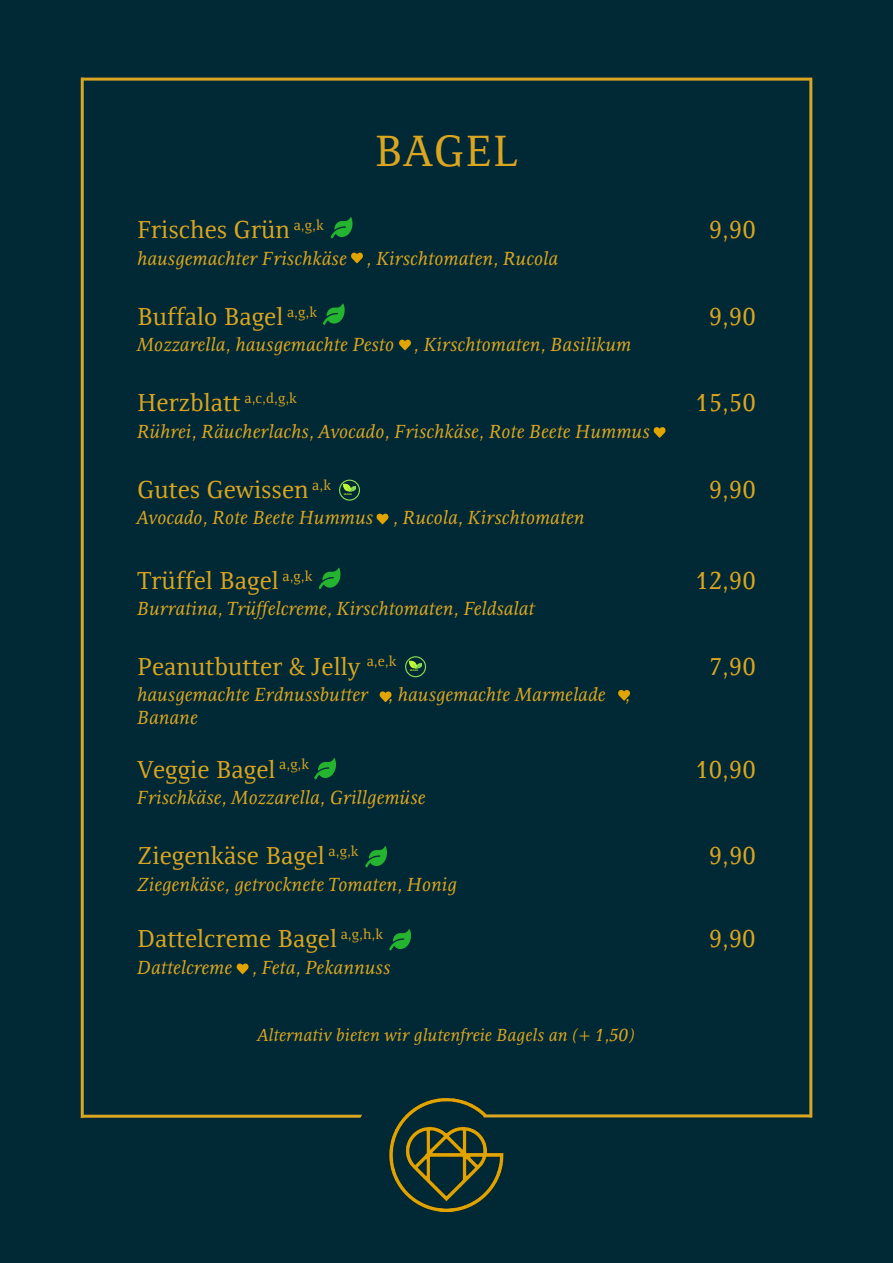
<style>
.page{position:relative;width:893px;height:1263px;background:#002835}
.page>*{position:absolute;margin:0;border:0;box-sizing:border-box;transform-origin:0 0}
.t1{font:45px "Resavska BG";letter-spacing:.015em;color:#daa520}
.Body{font:25.2px "Resavska BG";color:#daa520}
.Preise{font:25.2px "Resavska BG";color:#daa520}
.Ingridients{font:italic 19.5px "Resavska BG";color:#daa520}
.Klein_Text{font:italic 18px "Resavska BG";color:#daa520}
.Body-2{font:14.7px "Resavska BG";color:#daa520}
.t2{font:700 2.4px "Arial";color:#bffb32}
</style>
<div class="page">
<hr style="left:81px;top:78px;width:731px;height:3px;background:#daa520">
<hr style="left:809px;top:78px;width:3px;height:1039px;background:#daa520">
<hr style="left:81px;top:78px;width:3px;height:1040px;background:#daa520">
<img style="left:389px;top:1098px;width:115px;height:113px">
<hr style="left:483px;top:1114px;width:329px;height:3px;background:#daa520">
<hr style="left:81px;top:1115px;width:280px;height:3px;background:#daa520">
<svg style="left:376px;top:514px;width:12px;height:10px"></svg>
<svg style="left:351px;top:253px;width:12px;height:10px"></svg>
<svg style="left:399px;top:340px;width:12px;height:10px"></svg>
<svg style="left:331px;top:217px;width:21px;height:21px"></svg>
<svg style="left:323px;top:304px;width:22px;height:21px"></svg>
<svg style="left:344px;top:482px;width:11px;height:10px"></svg>
<div style="left:339px;top:480px;width:21px;height:21px;border:1px solid #8cdc52;border-radius:50%"></div>
<svg style="left:319px;top:568px;width:21px;height:21px"></svg>
<svg style="left:380px;top:691px;width:12px;height:11px"></svg>
<svg style="left:410px;top:660px;width:11px;height:9px"></svg>
<div style="left:405px;top:656px;width:21px;height:21px;border:1px solid #8cdc52;border-radius:50%"></div>
<svg style="left:618px;top:690px;width:12px;height:11px"></svg>
<svg style="left:314px;top:758px;width:22px;height:21px"></svg>
<svg style="left:365px;top:846px;width:22px;height:21px"></svg>
<svg style="left:237px;top:963px;width:12px;height:11px"></svg>
<svg style="left:654px;top:427px;width:12px;height:11px"></svg>
<svg style="left:389px;top:929px;width:22px;height:21px"></svg>
<p class="t1" style="left:374px;top:126px;width:145px">BAGEL</p>
<p class="Body-2" style="left:294px;top:217px;width:32px">a,g,k</p>
<p class="Ingridients" style="left:137px;top:247px;width:423px">hausgemachter Frischkäse , Kirschtomaten, Rucola</p>
<p class="Body" style="left:137px;top:302px;width:148px">Buffalo Bagel</p>
<p class="Preise" style="left:709px;top:302px;width:49px">9,90</p>
<p class="Body" style="left:137px;top:216px;width:154px">Frisches Grün</p>
<p class="Preise" style="left:709px;top:216px;width:49px">9,90</p>
<p class="Body-2" style="left:287px;top:303px;width:32px">a,g,k</p>
<p class="Ingridients" style="left:137px;top:333px;width:496px">Mozzarella, hausgemachte Pesto , Kirschtomaten, Basilikum</p>
<p class="Body" style="left:137px;top:389px;width:105px">Herzblatt</p>
<p class="Preise" style="left:695px;top:389px;width:62px">15,50</p>
<p class="Body-2" style="left:244px;top:390px;width:54px">a,c,d,g,k</p>
<p class="Ingridients" style="left:137px;top:420px;width:514px">Rührei, Räucherlachs, Avocado, Frischkäse, Rote Beete Hummus</p>
<p class="Body" style="left:137px;top:475px;width:173px">Gutes Gewissen</p>
<p class="Preise" style="left:709px;top:475px;width:49px">9,90</p>
<p class="Body-2" style="left:312px;top:476px;width:20px">a,k</p>
<p class="Ingridients" style="left:137px;top:506px;width:449px">Avocado, Rote Beete Hummus , Rucola, Kirschtomaten</p>
<p class="t2" style="left:344px;top:492px;width:10px">VEGAN</p>
<p class="Body-2" style="left:283px;top:567px;width:32px">a,g,k</p>
<p class="Ingridients" style="left:137px;top:598px;width:399px">Burratina, Trüffelcreme, Kirschtomaten, Feldsalat</p>
<p class="Body" style="left:137px;top:652px;width:261px">Peanutbutter &amp; Jelly <sup>a,e,k</sup></p>
<p class="Ingridients" style="left:137px;top:683px;width:494px">hausgemachte Erdnussbutter , hausgemachte Marmelade ,</p>
<p class="Ingridients" style="left:137px;top:706px;width:62px">Banane</p>
<p class="Body" style="left:137px;top:566px;width:143px">Trüffel Bagel</p>
<p class="Preise" style="left:695px;top:566px;width:62px">12,90</p>
<p class="Preise" style="left:709px;top:652px;width:49px">7,90</p>
<p class="t2" style="left:410px;top:669px;width:10px">VEGAN</p>
<p class="Body-2" style="left:279px;top:756px;width:32px">a,g,k</p>
<p class="Ingridients" style="left:137px;top:786px;width:290px">Frischkäse, Mozzarella, Grillgemüse</p>
<p class="Body" style="left:137px;top:842px;width:189px">Ziegenkäse Bagel</p>
<p class="Preise" style="left:709px;top:842px;width:49px">9,90</p>
<p class="Body" style="left:137px;top:755px;width:140px">Veggie Bagel</p>
<p class="Preise" style="left:695px;top:755px;width:62px">10,90</p>
<p class="Body-2" style="left:329px;top:843px;width:32px">a,g,k</p>
<p class="Ingridients" style="left:137px;top:873px;width:321px">Ziegenkäse, getrocknete Tomaten, Honig</p>
<p class="Body-2" style="left:341px;top:926px;width:44px">a,g,h,k</p>
<p class="Ingridients" style="left:137px;top:956px;width:255px">Dattelcreme , Feta, Pekannuss</p>
<p class="Body" style="left:137px;top:925px;width:202px">Dattelcreme Bagel</p>
<p class="Preise" style="left:709px;top:925px;width:49px">9,90</p>
<p class="Klein_Text" style="left:258px;top:1025px;width:379px">Alternativ bieten wir glutenfreie Bagels an (+ 1,50)</p>
</div>
